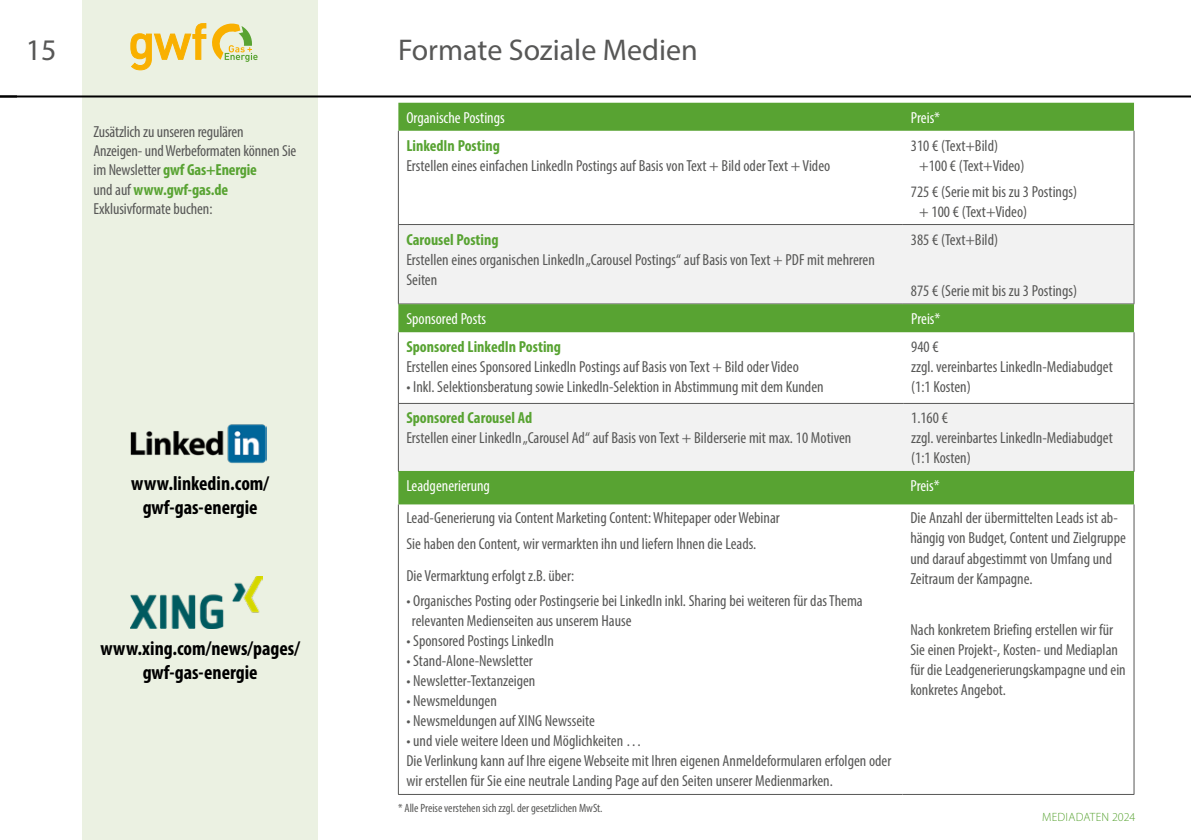
<style>
.page{position:relative;width:1191px;height:840px;background:#fff}
.page>*{position:absolute;margin:0;border:0;box-sizing:border-box;transform-origin:0 0}
.t1{font:30px "Myriad Pro";color:#575756}
.t2{font:700 condensed 20px/24px "Myriad Pro";color:#000;text-align:center}
.Text_ohne_Einzug{font:condensed 16px/20px "Myriad Pro";color:#575756}
.t3{font:700 condensed 16px "Myriad Pro";color:#58a332}
.t4{font:condensed 16px "Myriad Pro";color:#fff}
.Fliesstext_9pt{font:condensed 12px "Myriad Pro";color:#575756}
.t5{font:300 12px "Myriad Pro";letter-spacing:.02em;color:#58a332}
.s1{font-weight:700;color:#58a332}
</style>
<div class="page">
<div style="left:82px;top:0;width:236px;height:839px;background:#ebf1e2"></div>
<hr style="left:0;top:95px;width:1191px;height:2px;background:#000">
<svg style="left:131px;top:23px;width:127px;height:47px"></svg>
<img style="left:131px;top:576px;width:131px;height:51px">
<img style="left:131px;top:424px;width:135px;height:40px">
<div style="left:398px;top:103px;width:736px;height:28px;background:#58a332"></div>
<div style="left:399px;top:225px;width:734px;height:78px;background:#f2f2f2"></div>
<hr style="left:398px;top:224px;width:505px;height:1px;background:#575756">
<hr style="left:903px;top:224px;width:231px;height:1px;background:#575756">
<hr style="left:398px;top:131px;width:1px;height:93px;background:#575756">
<hr style="left:1133px;top:131px;width:1px;height:93px;background:#575756">
<hr style="left:398px;top:225px;width:1px;height:78px;background:#575756">
<hr style="left:1133px;top:225px;width:1px;height:78px;background:#575756">
<hr style="left:398px;top:303px;width:505px;height:1px;background:#575756">
<hr style="left:903px;top:303px;width:231px;height:1px;background:#575756">
<div style="left:398px;top:304px;width:736px;height:28px;background:#58a332"></div>
<div style="left:399px;top:404px;width:734px;height:66px;background:#f2f2f2"></div>
<hr style="left:398px;top:403px;width:505px;height:1px;background:#575756">
<hr style="left:903px;top:403px;width:231px;height:1px;background:#575756">
<hr style="left:398px;top:332px;width:1px;height:71px;background:#575756">
<hr style="left:1133px;top:332px;width:1px;height:71px;background:#575756">
<hr style="left:398px;top:403px;width:1px;height:68px;background:#575756">
<hr style="left:1133px;top:403px;width:1px;height:68px;background:#575756">
<div style="left:398px;top:470px;width:736px;height:34px;background:#58a332"></div>
<hr style="left:398px;top:504px;width:1px;height:289px;background:#575756">
<hr style="left:1133px;top:504px;width:1px;height:289px;background:#575756">
<hr style="left:398px;top:793px;width:504px;height:1px;background:#575756">
<hr style="left:902px;top:793px;width:232px;height:1px;background:#575756">
<h1 class="t1" style="left:26px;top:31px;width:32px">15</h1>
<p class="Text_ohne_Einzug" style="left:94px;top:122px;width:204px;line-height:19.2px">Zusätzlich zu unseren regulären<br>Anzeigen- und Werbeformaten können Sie im Newsletter <span class="s1">gwf Gas+Energie<br></span>und auf <span class="s1">www.gwf-gas.de<br></span>Exklusivformate buchen:</p>
<p class="t2" style="left:131px;top:470px;width:139px">www.linkedin.com/ gwf-gas-energie</p>
<p class="t2" style="left:100px;top:636px;width:201px">www.xing.com/news/pages/ gwf-gas-energie</p>
<p class="t1" style="left:398px;top:31px;width:301px">Formate Soziale Medien</p>
<p class="t4" style="left:406px;top:108px;width:100px">Organische Postings</p>
<p class="t4" style="left:911px;top:108px;width:31px">Preis*</p>
<p class="t3" style="left:406px;top:135px;width:95px">LinkedIn Posting</p>
<p class="Text_ohne_Einzug" style="left:406px;top:155px;width:425px">Erstellen eines einfachen LinkedIn Postings auf Basis von Text + Bild oder Text + Video</p>
<p class="Text_ohne_Einzug" style="left:919px;top:135px;width:107px;text-indent:-8px">310 € (Text+Bild) +100 € (Text+Video)</p>
<p class="Text_ohne_Einzug" style="left:919px;top:181px;width:159px;text-indent:-8px">725 € (Serie mit bis zu 3 Postings) + 100 € (Text+Video)</p>
<p class="t3" style="left:406px;top:229px;width:94px">Carousel Posting</p>
<p class="Text_ohne_Einzug" style="left:406px;top:249px;width:470px">Erstellen eines organischen LinkedIn „Carousel Postings“ auf Basis von Text + PDF mit mehreren<br>Seiten</p>
<p class="Text_ohne_Einzug" style="left:911px;top:229px;width:89px">385 € (Text+Bild)</p>
<p class="Text_ohne_Einzug" style="left:911px;top:280px;width:168px">875 € (Serie mit bis zu 3 Postings)</p>
<p class="t4" style="left:406px;top:309px;width:81px">Sponsored Posts</p>
<p class="t4" style="left:911px;top:309px;width:31px">Preis*</p>
<p class="t3" style="left:406px;top:337px;width:156px">Sponsored LinkedIn Posting</p>
<p class="Text_ohne_Einzug" style="left:406px;top:356px;width:394px">Erstellen eines Sponsored LinkedIn Postings auf Basis von Text + Bild oder Video</p>
<p class="Text_ohne_Einzug" style="left:406px;top:376px;width:419px">• Inkl. Selektionsberatung sowie LinkedIn-Selektion in Abstimmung mit dem Kunden</p>
<p class="Text_ohne_Einzug" style="left:911px;top:336px;width:203px">940 €<br>zzgl. vereinbartes LinkedIn-Mediabudget (1:1 Kosten)</p>
<p class="t3" style="left:406px;top:408px;width:127px">Sponsored Carousel Ad</p>
<p class="Text_ohne_Einzug" style="left:406px;top:427px;width:446px">Erstellen einer LinkedIn „Carousel Ad“ auf Basis von Text + Bilderserie mit max. 10 Motiven</p>
<p class="Text_ohne_Einzug" style="left:911px;top:407px;width:203px">1.160 €<br>zzgl. vereinbartes LinkedIn-Mediabudget (1:1 Kosten)</p>
<p class="t4" style="left:406px;top:475px;width:85px">Leadgenerierung</p>
<p class="t4" style="left:910px;top:475px;width:31px">Preis*</p>
<p class="Text_ohne_Einzug" style="left:406px;top:507px;width:375px">Lead-Generierung via Content Marketing Content: Whitepaper oder Webinar</p>
<p class="Text_ohne_Einzug" style="left:406px;top:533px;width:351px">Sie haben den Content, wir vermarkten ihn und liefern Ihnen die Leads.</p>
<p class="Text_ohne_Einzug" style="left:406px;top:564px;width:169px">Die Vermarktung erfolgt z.B. über:</p>
<p class="Text_ohne_Einzug" style="left:412px;top:590px;width:452px;text-indent:-6px">• Organisches Posting oder Postingserie bei LinkedIn inkl. Sharing bei weiteren für das Thema relevanten Medienseiten aus unserem Hause</p>
<p class="Text_ohne_Einzug" style="left:406px;top:630px;width:149px">• Sponsored Postings LinkedIn</p>
<p class="Text_ohne_Einzug" style="left:406px;top:650px;width:128px">• Stand-Alone-Newsletter</p>
<p class="Text_ohne_Einzug" style="left:406px;top:670px;width:131px">• Newsletter-Textanzeigen</p>
<p class="Text_ohne_Einzug" style="left:406px;top:690px;width:92px">• Newsmeldungen</p>
<p class="Text_ohne_Einzug" style="left:406px;top:710px;width:190px">• Newsmeldungen auf XING Newsseite</p>
<p class="Text_ohne_Einzug" style="left:406px;top:730px;width:486px">• und viele weitere Ideen und Möglichkeiten …<br>Die Verlinkung kann auf Ihre eigene Webseite mit Ihren eigenen Anmeldeformularen erfolgen oder wir erstellen für Sie eine neutrale Landing Page auf den Seiten unserer Medienmarken.</p>
<p class="Text_ohne_Einzug" style="left:910px;top:507px;width:217px">Die Anzahl der übermittelten Leads ist ab&shy;hängig von Budget, Content und Zielgruppe und darauf abgestimmt von Umfang und Zeitraum der Kampagne.</p>
<p class="Text_ohne_Einzug" style="left:910px;top:619px;width:217px">Nach konkretem Briefing erstellen wir für Sie einen Projekt-, Kosten- und Mediaplan für die Leadgenerierungskampagne und ein konkretes Angebot.</p>
<p class="Fliesstext_9pt" style="left:398px;top:799px;width:206px">* Alle Preise verstehen sich zzgl. der gesetzlichen MwSt.</p>
<p class="t5" style="left:1042px;top:808px;width:95px">MEDIADATEN 2024</p>
</div>
